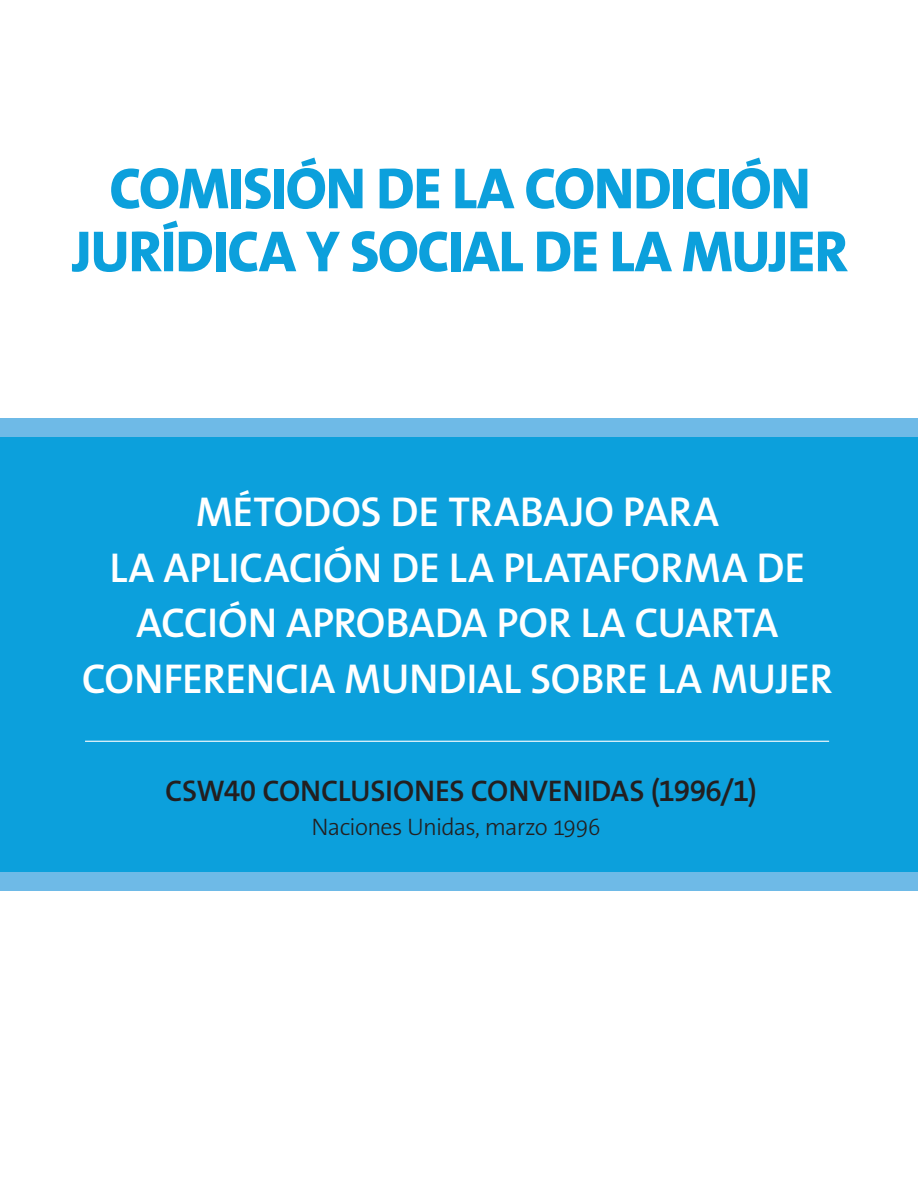
<style>
.page{position:relative;width:918px;height:1188px;background:#fff}
.page>*{position:absolute;margin:0;border:0;box-sizing:border-box;transform-origin:0 0}
.t1{font:800 58.5px/63px "The Sans B W8";letter-spacing:-.025em;color:#0ca0dc;text-align:center}
.t2{font:600 42px/55.5px "The Sans B W6";letter-spacing:-.005em;color:#fff;text-align:center}
.t3{font:600 30px "The Sans B W6";letter-spacing:-.005em;color:#231f20}
.t4{font:300 24px "The Sans B W3";letter-spacing:-.035em;color:#231f20}
</style>
<div class="page">
<div style="left:0;top:427px;width:918px;height:455px;background:#0ca0dc"></div>
<div style="left:0;top:873px;width:918px;height:18px;background:#6ebae7"></div>
<div style="left:0;top:418px;width:918px;height:18px;background:#6ebae7"></div>
<hr style="left:85px;top:741px;width:744px;height:1px;background:#fff">
<h1 class="t1" style="left:72px;top:157px;width:778px">COMISIÓN DE LA CONDICIÓN<br>JURÍDICA Y SOCIAL DE LA MUJER</h1>
<p class="t2" style="left:82px;top:484px;width:753px">MÉTODOS DE TRABAJO PARA<br>LA APLICACIÓN DE LA PLATAFORMA DE<br>ACCIÓN APROBADA POR LA CUARTA<br>CONFERENCIA MUNDIAL SOBRE LA MUJER</p>
<p class="t3" style="left:165px;top:772px;width:593px">CSW40 CONCLUSIONES CONVENIDAS (1996/1)</p>
<p class="t4" style="left:312px;top:811px;width:291px">Naciones Unidas, marzo 1996</p>
</div>
